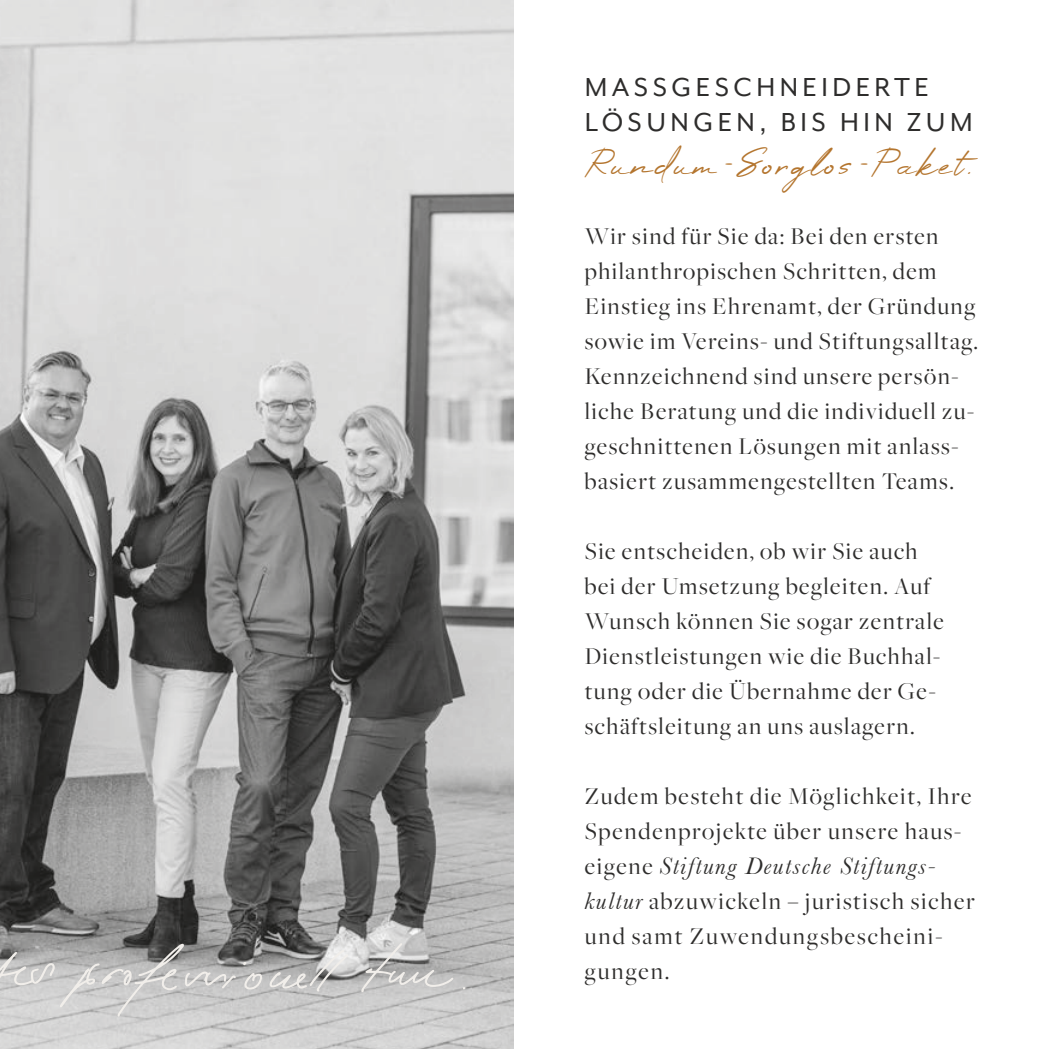
<style>
.page{position:relative;width:1049px;height:1049px;background:#fff}
.page>*{position:absolute;margin:0;border:0;box-sizing:border-box;transform-origin:0 0}
.t1{font:35px "High Summit";letter-spacing:.06em;color:#b4752e}
.t2{font:30px/35px "Mr Eaves Mod OT";letter-spacing:.15em;color:#2e2d2c}
.t3{font:25px/35px "Freight Big";letter-spacing:.06em;color:#2e2d2c}
.t4{font:italic 25px "Baskerville";letter-spacing:.06em;color:#2e2d2c}
.s1{font-family:"Freight Big";font-style:normal}
.s2{font-family:"Baskerville";font-style:italic}
</style>
<div class="page">
<img style="left:0;top:0;width:514px;height:1049px">
<svg style="left:361px;top:943px;width:93px;height:49px;background:#bdbdbc"></svg>
<svg style="left:244px;top:973px;width:18px;height:16px"></svg>
<svg style="left:270px;top:950px;width:78px;height:42px;background:#b5b5b4"></svg>
<svg style="left:0;top:943px;width:236px;height:73px;background:#bbbbba"></svg>
<p class="t2" style="left:585px;top:69px;width:389px">MASSGESCHNEIDERTE<br>LÖSUNGEN, BIS HIN ZUM</p>
<h1 class="t1" style="left:585px;top:141px;width:391px">Rundum-Sorglos-Paket.</h1>
<p class="t3" style="left:585px;top:219px;width:395px">Wir sind für Sie da: Bei den ersten philanthropischen Schritten, dem Einstieg ins Ehrenamt, der Gründung sowie im Vereins- und Stiftungsalltag.<br>Kennzeichnend sind unsere persön&shy;liche Beratung und die individuell zu&shy;geschnittenen Lösungen mit anlass&shy;basiert zusammengestellten Teams.</p>
<p class="t3" style="left:585px;top:534px;width:361px">Sie entscheiden, ob wir Sie auch bei der Umsetzung begleiten. Auf Wunsch können Sie sogar zentrale Dienstleistungen wie die Buchhal&shy;tung oder die Übernahme der Ge&shy;schäftsleitung an uns auslagern.</p>
<p class="t3" style="left:585px;top:779px;width:388px">Zudem besteht die Möglichkeit, Ihre<br>Spendenprojekte über unsere haus-</p>
<p class="t4" style="left:585px;top:851px;width:353px"><span class="s1">eigene</span> Stiftung Deutsche Stiftungs-</p>
<p class="t3" style="left:585px;top:884px;width:392px"><span class="s2">kultur</span> abzuwickeln – juristisch sicher und samt Zuwendungsbescheini&shy;gungen.</p>
</div>
